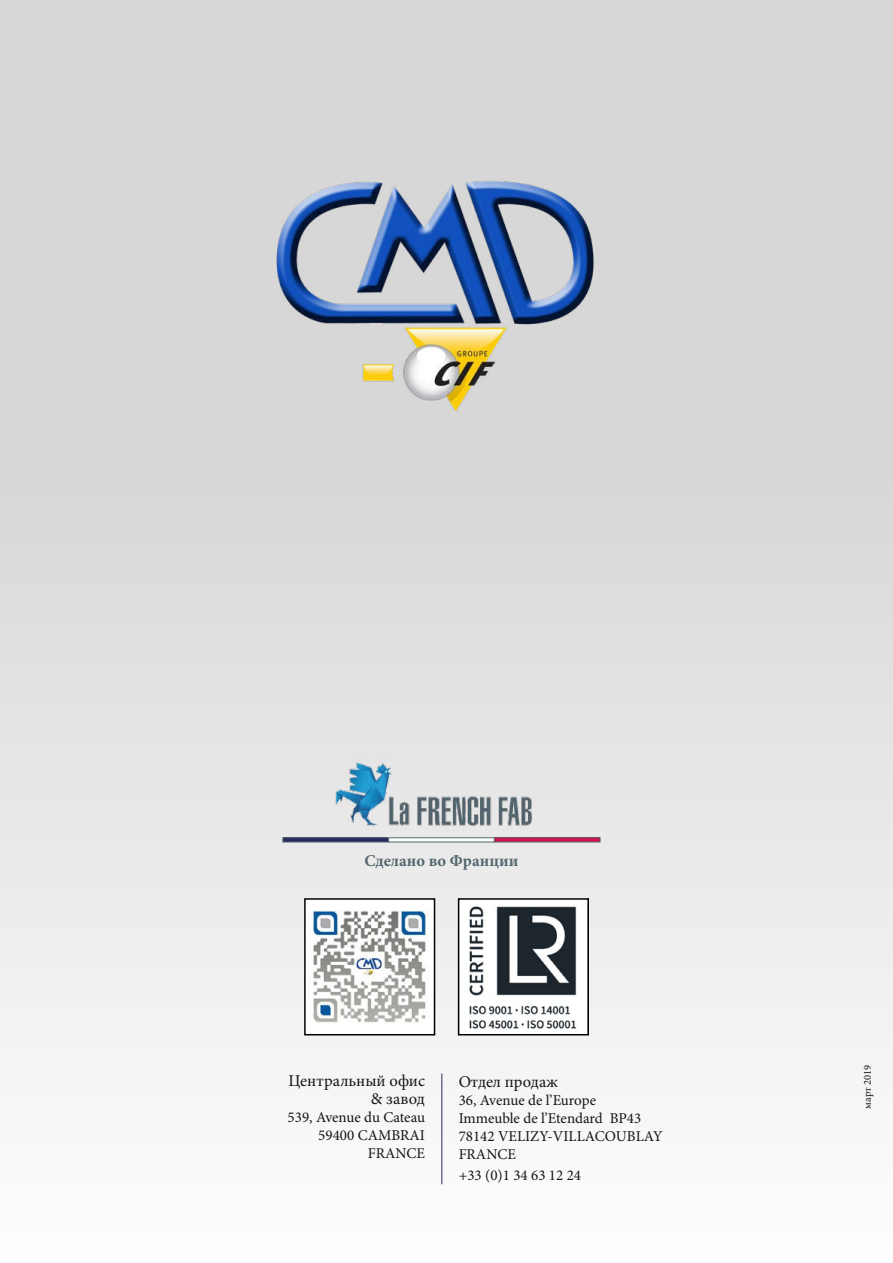
<style>
.page{position:relative;width:893px;height:1263px;background:#d7d7d7}
.page>*{position:absolute;margin:0;border:0;box-sizing:border-box;transform-origin:0 0}
.t1{font:16.5px/18px "Minion Pro";color:#141414;text-align:right}
.t2{font:700 16.5px "Minion Pro";color:#53666d}
.t3{font:15px/18px "Minion Pro";color:#141414}
.t4{font:10.5px "Minion Pro";color:#141414}
</style>
<div class="page">
<div style="left:0;top:466px;width:893px;height:797px;background:linear-gradient(to bottom,#d7d7d7,#fefefe)"></div>
<img style="left:276px;top:180px;width:318px;height:232px">
<img style="left:307px;top:901px;width:125px;height:131px">
<div style="left:304px;top:898px;width:131px;height:137px;border:2px solid #000"></div>
<img style="left:461px;top:901px;width:125px;height:131px">
<div style="left:458px;top:898px;width:131px;height:137px;border:2px solid #000"></div>
<hr style="left:441px;top:1073px;width:1px;height:111px;background:#2c2660">
<hr style="left:283px;top:838px;width:106px;height:4px;background:#2c2660">
<div style="left:283px;top:837px;width:106px;height:5px;border:1px solid #52666d"></div>
<hr style="left:494px;top:838px;width:106px;height:4px;background:#da0f53">
<div style="left:494px;top:837px;width:106px;height:5px;border:1px solid #52666d"></div>
<img style="left:327px;top:735px;width:216px;height:119px">
<p class="t2" style="left:364px;top:854px;width:156px">Сделано во Франции</p>
<p class="t1" style="left:288px;top:1073px;width:138px">Центральный офис &amp; завод</p>
<p class="t3" style="left:288px;top:1109px;width:139px;text-align:right">539, Avenue du Cateau<br>59400 CAMBRAI<br>FRANCE</p>
<p class="t1" style="left:459px;top:1074px;width:101px">Отдел продаж</p>
<p class="t3" style="left:459px;top:1092px;width:205px">36, Avenue de l’Europe<br>Immeuble de l’Etendard BP43<br>78142 VELIZY-VILLACOUBLAY<br>FRANCE</p>
<p class="t3" style="left:459px;top:1168px;width:124px">+33 (0)1 34 63 12 24</p>
<p class="t4" style="left:863px;top:1109px;width:46px;rotate:-90deg">март 2019</p>
</div>
